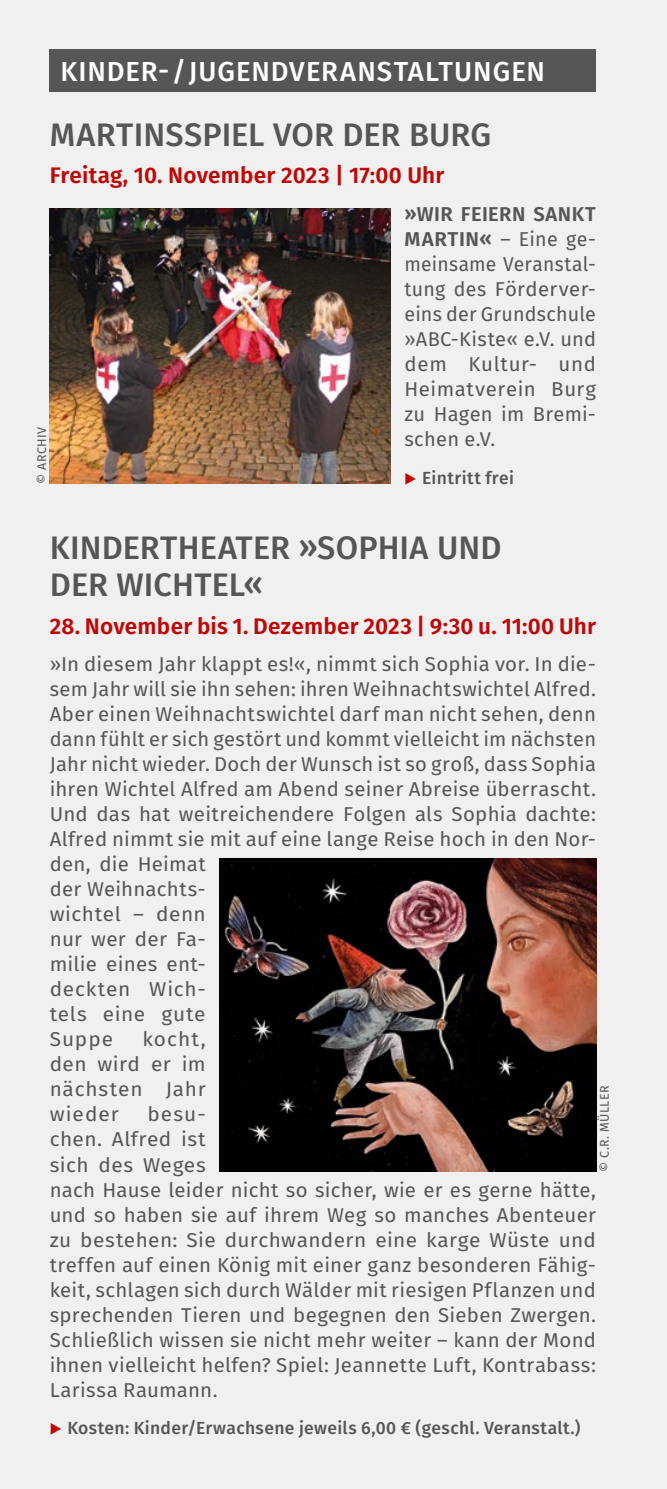
<style>
.page{position:relative;width:667px;height:1489px;background:#fff}
.page>*{position:absolute;margin:0;border:0;box-sizing:border-box;transform-origin:0 0}
.t1{font:500 32.5px/37.5px "Fira Sans";letter-spacing:.005em;color:#565656}
.t2{font:500 27.5px "Fira Sans";letter-spacing:.035em;color:#fff}
.t3{font:600 22.5px "Fira Sans";letter-spacing:.01em;color:#c00808}
.t4{font:20px/25px "Fira Sans";letter-spacing:.015em;color:#565656;text-align:justify}
.t5{font:20px/25px "Fira Sans";letter-spacing:.015em;color:#565656;text-align:justify;scale:1.04 1}
.t6{font:500 17.5px "Fira Sans";letter-spacing:.02em;color:#565656}
.t7{font:12.5px "Fira Sans";letter-spacing:.03em;color:#565656}
.s1{font-weight:600}
</style>
<div class="page">
<div style="left:0;top:0;width:666px;height:1488px;background:#f0f0f0"></div>
<div style="left:50px;top:50px;width:545px;height:42px;background:#565656"></div>
<img style="left:50px;top:208px;width:340px;height:275px">
<img style="left:220px;top:858px;width:375px;height:313px">
<h2 class="t2" style="left:60px;top:52px;width:486px">KINDER-/JUGENDVERANSTALTUNGEN</h2>
<h1 class="t1" style="left:50px;top:116px;width:442px">MARTINSSPIEL VOR DER BURG</h1>
<p class="t3" style="left:50px;top:160px;width:396px">Freitag, 10. November 2023 | 17:00 Uhr</p>
<p class="t4" style="left:404px;top:201px;width:193px"><span class="s1">»WIR FEIERN SANKT MARTIN«</span> – Eine ge&shy;meinsame Veranstal&shy;tung des Förderver&shy;eins der Grundschule »ABC-Kiste« e.V. und dem Kultur- und Heimatverein Burg zu Hagen im Bremi&shy;schen e.V.</p>
<p class="t6" style="left:422px;top:465px;width:93px">Eintritt frei</p>
<p class="t7" style="left:33px;top:483px;width:58px;rotate:-90deg">© ARCHIV</p>
<h1 class="t1" style="left:50px;top:528px;width:453px">KINDERTHEATER »SOPHIA UND<br>DER WICHTEL«</h1>
<p class="t3" style="left:50px;top:610px;width:547px">28. November bis 1. Dezember 2023 | 9:30 u. 11:00 Uhr</p>
<p class="t4" style="left:50px;top:651px;width:547px;text-align:left">»In diesem Jahr klappt es!«, nimmt sich Sophia vor. In die&shy;sem Jahr will sie ihn sehen: ihren Weihnachtswichtel Alfred.<br>Aber einen Weihnachtswichtel darf man nicht sehen, denn dann fühlt er sich gestört und kommt vielleicht im nächsten Jahr nicht wieder. Doch der Wunsch ist so groß, dass Sophia ihren Wichtel Alfred am Abend seiner Abreise überrascht.<br>Und das hat weitreichendere Folgen als Sophia dachte:<br>Alfred nimmt sie mit auf eine lange Reise hoch in den Nor&shy;den, die Heimat<br>der Weihnachts-<br>wichtel – denn<br>nur wer der Fa-<br>milie eines ent-<br>deckten Wich-<br>tels eine gute<br>Suppe</p>
<p class="t5" style="left:50px;top:1026px;width:151px;text-indent:93px">kocht, den wird er im nächsten Jahr wieder</p>
<p class="t7" style="left:595px;top:1171px;width:87px;rotate:-90deg">© C.R. MÜLLER</p>
<p class="t5" style="left:50px;top:1101px;width:526px;text-align:left;text-indent:98px">besu-<br>chen. Alfred ist<br>sich des Weges<br>nach Hause leider nicht so sicher, wie er es gerne hätte, und so haben sie auf ihrem Weg so manches Abenteuer zu bestehen: Sie durchwandern eine karge Wüste und treffen auf einen König mit einer ganz besonderen Fähig&shy;keit, schlagen sich durch Wälder mit riesigen Pflanzen und sprechenden Tieren und begegnen den Sieben Zwergen.<br>Schließlich wissen sie nicht mehr weiter – kann der Mond ihnen vielleicht helfen? Spiel: Jeannette Luft, Kontrabass:<br>Larissa Raumann.</p>
<p class="t6" style="left:67px;top:1415px;width:514px">Kosten: Kinder/Erwachsene jeweils 6,00 € (geschl. Veranstalt.)</p>
</div>
